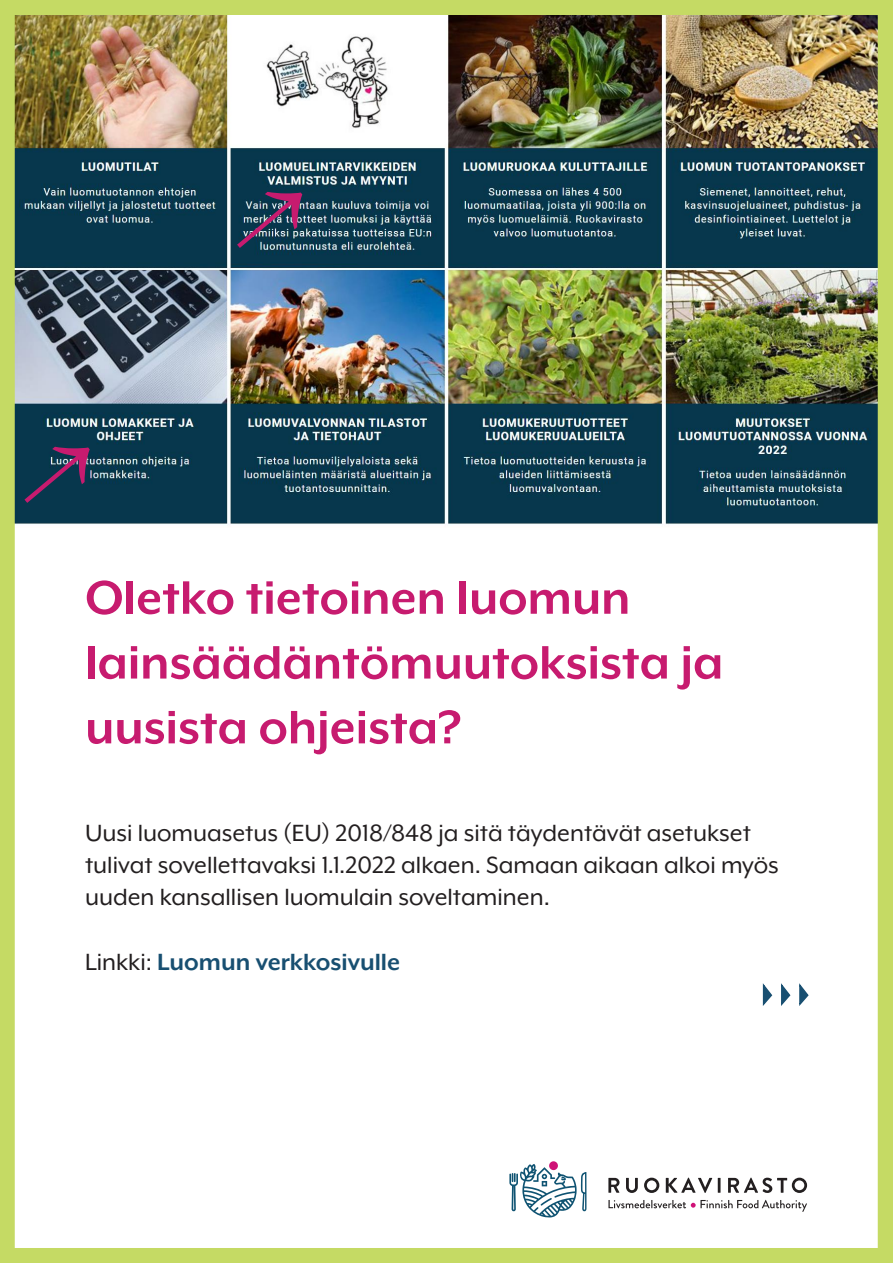
<style>
.page{position:relative;width:893px;height:1263px;background:#fff}
.page>*{position:absolute;margin:0;border:0;box-sizing:border-box;transform-origin:0 0}
.Pääotsikko{font:700 54px/64.8px "Mr Eaves XL Mod OT";color:#c71b6f}
.Ingressi{font:27px/32.4px "Mr Eaves XL Mod OT";color:#231f20}
.Ingressi-2{font:700 27px "Mr Eaves XL Mod OT";color:#184f71}
.s1{font-weight:400;color:#231f20}
</style>
<div class="page">
<img style="left:0;top:0;width:893px;height:1263px">
<img style="left:223px;top:175px;width:93px;height:89px">
<svg style="left:11px;top:430px;width:93px;height:89px"></svg>
<p class="Pääotsikko" style="left:85px;top:565px;width:640px">Oletko tietoinen luomun lainsäädäntömuutoksista ja uusista ohjeista?</p>
<p class="Ingressi" style="left:85px;top:816px;width:695px">Uusi luomuasetus (EU) 2018/848 ja sitä täydentävät asetukset tulivat sovellettavaksi 1.1.2022 alkaen. Samaan aikaan alkoi myös uuden kansallisen luomulain soveltaminen.</p>
<p class="Ingressi-2" style="left:85px;top:947px;width:317px"><span class="s1">Linkki:</span> Luomun verkkosivulle</p>
</div>
